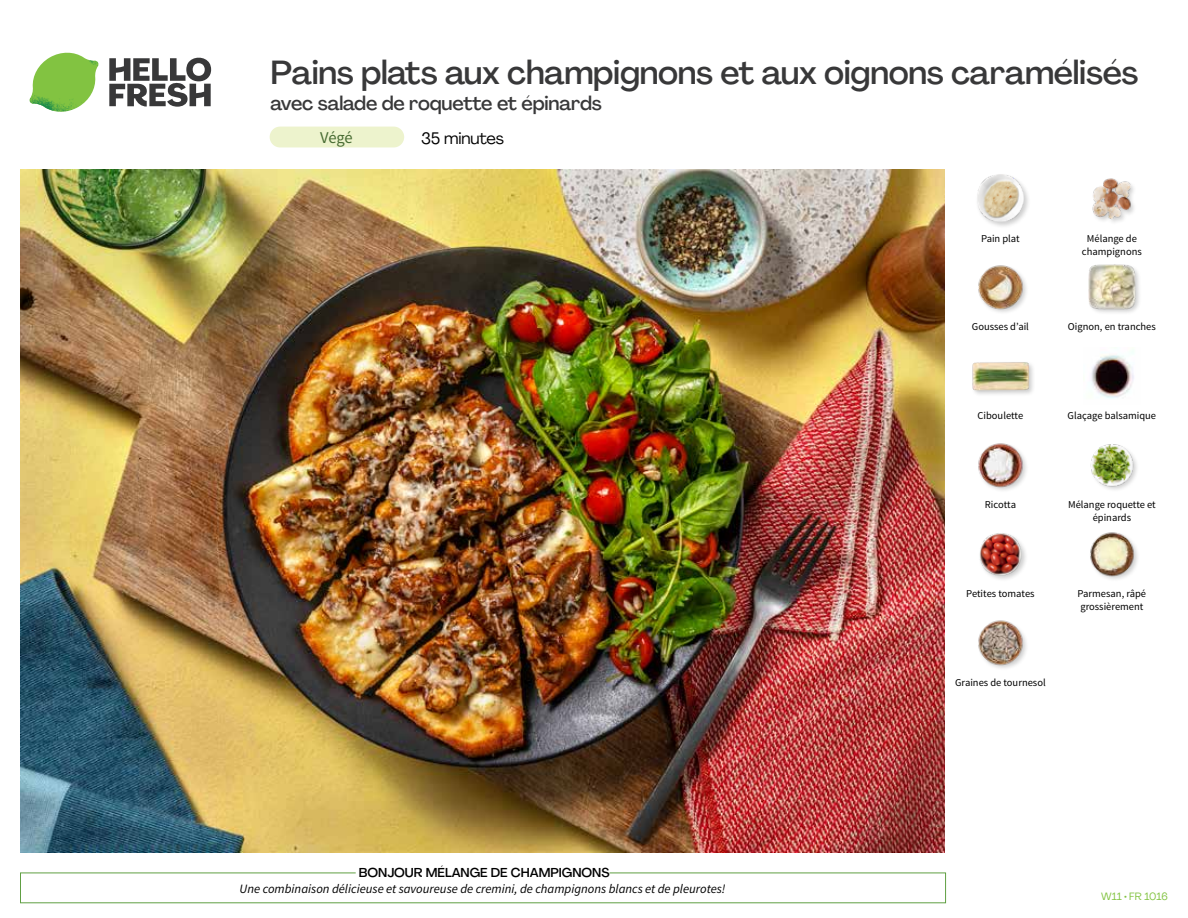
<style>
.page{position:relative;width:1188px;height:918px;background:#fff}
.page>*{position:absolute;margin:0;border:0;box-sizing:border-box;transform-origin:0 0}
.t1{font:500 33px "Agrandir";letter-spacing:-.01em;color:#383839}
.t2{font:500 19.5px "Agrandir";letter-spacing:-.01em;color:#383839}
.t3{font:16.5px "Agrandir";letter-spacing:-.01em;color:#000}
.t4{font:16.5px "Source Sans Pro";color:#476b32}
.t5{font:italic 12.75px "Source Sans Pro";color:#000}
.t6{font:500 12.75px "Agrandir";color:#000}
.t7{font:10.5px/13.5px "Source Sans Pro";color:#000;text-align:center}
.t8{font:10.5px "Agrandir";color:#82c341}
</style>
<div class="page">
<div style="left:270px;top:127px;width:134px;height:20px;background:#edf3cd;border-radius:10px"></div>
<svg style="left:109px;top:57px;width:102px;height:50px"></svg>
<svg style="left:34px;top:53px;width:62px;height:40px"></svg>
<img style="left:67px;top:53px;width:32px;height:26px">
<img style="left:33px;top:75px;width:59px;height:11px">
<img style="left:29px;top:79px;width:61px;height:33px">
<img style="left:65px;top:86px;width:27px;height:25px">
<div style="left:20px;top:873px;width:926px;height:30px;border:1px solid #609f43"></div>
<div style="left:356px;top:865px;width:254px;height:15px;background:#fff"></div>
<img style="left:21px;top:170px;width:924px;height:682px">
<img style="left:978px;top:620px;width:49px;height:48px">
<img style="left:1090px;top:532px;width:48px;height:48px">
<div style="left:978px;top:532px;width:50px;height:50px;background:#000;opacity:.2"></div>
<img style="left:979px;top:533px;width:43px;height:42px">
<img style="left:1090px;top:444px;width:47px;height:46px">
<img style="left:978px;top:443px;width:49px;height:48px">
<img style="left:1091px;top:351px;width:43px;height:48px">
<div style="left:972px;top:361px;width:63px;height:37px;background:#000;opacity:.2"></div>
<img style="left:972px;top:361px;width:57px;height:37px">
<div style="left:1087px;top:263px;width:55px;height:53px;background:#000;opacity:.2"></div>
<img style="left:1089px;top:264px;width:46px;height:47px">
<img style="left:978px;top:265px;width:49px;height:48px">
<img style="left:1092px;top:178px;width:42px;height:44px">
<div style="left:975px;top:173px;width:56px;height:56px;background:#000;opacity:.2"></div>
<img style="left:977px;top:175px;width:47px;height:47px">
<h1 class="t1" style="left:271px;top:52px;width:869px">Pains plats aux champignons et aux oignons caramélisés</h1>
<h2 class="t2" style="left:271px;top:91px;width:333px">avec salade de roquette et épinards</h2>
<h3 class="t4" style="left:320px;top:128px;width:34px">Végé</h3>
<h3 class="t3" style="left:421px;top:128px;width:85px">35 minutes</h3>
<p class="t6" style="left:359px;top:864px;width:252px">BONJOUR MÉLANGE DE CHAMPIGNONS</p>
<p class="t5" style="left:240px;top:881px;width:487px">Une combinaison délicieuse et savoureuse de cremini, de champignons blancs et de pleurotes!</p>
<p class="t7" style="left:981px;top:232px;width:40px">Pain plat</p>
<p class="t7" style="left:1082px;top:232px;width:61px">Mélange de champignons</p>
<p class="t7" style="left:972px;top:320px;width:59px">Gousses d’ail</p>
<p class="t7" style="left:1068px;top:320px;width:89px">Oignon, en tranches</p>
<p class="t7" style="left:978px;top:409px;width:47px">Ciboulette</p>
<p class="t7" style="left:1068px;top:409px;width:90px">Glaçage balsamique</p>
<p class="t7" style="left:985px;top:498px;width:33px">Ricotta</p>
<p class="t7" style="left:1068px;top:498px;width:89px">Mélange roquette et épinards</p>
<p class="t7" style="left:966px;top:587px;width:70px">Petites tomates</p>
<p class="t7" style="left:955px;top:675px;width:92px">Graines de tournesol</p>
<p class="t7" style="left:1078px;top:587px;width:70px;text-align:left">Parmesan, râpé grossièrement</p>
<p class="t8" style="left:1101px;top:890px;width:68px">W11 • FR 1016</p>
</div>
